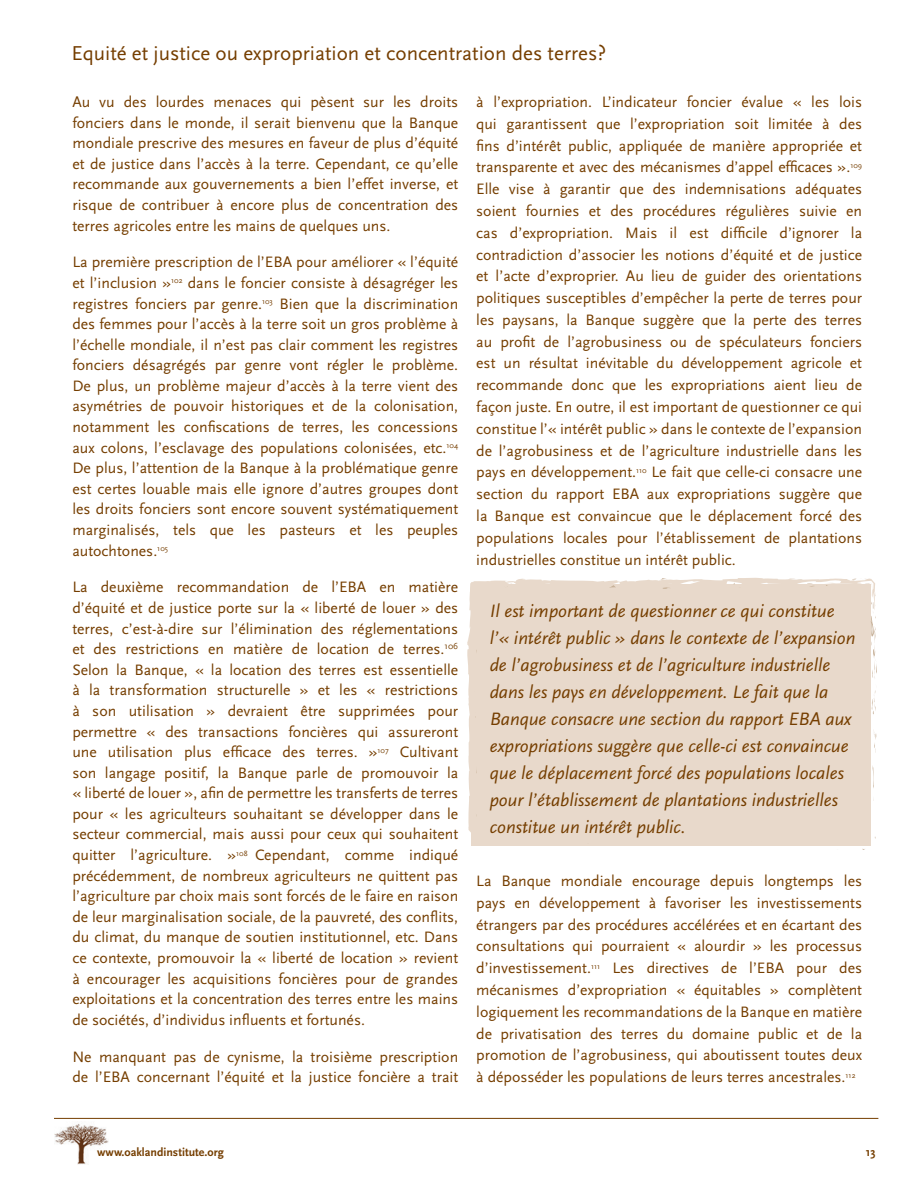
<style>
.page{position:relative;width:918px;height:1188px;background:#fff}
.page>*{position:absolute;margin:0;border:0;box-sizing:border-box;transform-origin:0 0}
.sub_sub_titles{font:21px "Scala Sans";color:#753e00}
.pullquote{font:italic 18.75px/27px "Scala Sans";color:#753e00}
.Scala_body{font:15.75px/20.5px "Scala Sans";color:#753e00;text-align:justify}
.t1{font:700 12px "Scala Sans";color:#753e00}
</style>
<div class="page">
<hr style="left:54px;top:1118px;width:824px;height:1px;background:#753e00">
<img style="left:54px;top:1123px;width:54px;height:42px">
<div style="left:471px;top:584px;width:400px;height:262px;background:#e8d9cb"></div>
<svg style="left:875px;top:733px;width:2px;height:20px"></svg>
<svg style="left:467px;top:577px;width:408px;height:256px"></svg>
<svg style="left:503px;top:584px;width:10px;height:4px"></svg>
<svg style="left:847px;top:578px;width:30px;height:138px"></svg>
<svg style="left:788px;top:579px;width:30px;height:8px"></svg>
<svg style="left:733px;top:582px;width:9px;height:6px"></svg>
<svg style="left:661px;top:587px;width:11px;height:2px"></svg>
<p class="sub_sub_titles" style="left:72px;top:42px;width:536px">Equité et justice ou expropriation et concentration des terres?</p>
<p class="Scala_body" style="left:72px;top:92px;width:387px">Au vu des lourdes menaces qui pèsent sur les droits fonciers dans le monde, il serait bienvenu que la Banque mondiale prescrive des mesures en faveur de plus d’équité et de justice dans l’accès à la terre. Cependant, ce qu’elle recommande aux gouvernements a bien l’effet inverse, et risque de contribuer à encore plus de concentration des terres agricoles entre les mains de quelques uns.</p>
<p class="Scala_body" style="left:72px;top:252px;width:387px">La première prescription de l’EBA pour améliorer « l’équité et l’inclusion »<sup>102</sup> dans le foncier consiste à désagréger les registres fonciers par genre.<sup>103</sup> Bien que la discrimination des femmes pour l’accès à la terre soit un gros problème à l’échelle mondiale, il n’est pas clair comment les registres fonciers désagrégés par genre vont régler le problème.<br>De plus, un problème majeur d’accès à la terre vient des asymétries de pouvoir historiques et de la colonisation, notamment les confiscations de terres, les concessions aux colons, l’esclavage des populations colonisées, etc.<sup>104<br></sup>De plus, l’attention de la Banque à la problématique genre est certes louable mais elle ignore d’autres groupes dont les droits fonciers sont encore souvent systématiquement marginalisés, tels que les pasteurs et les peuples autochtones.<sup>105</sup></p>
<p class="Scala_body" style="left:72px;top:577px;width:387px">La deuxième recommandation de l’EBA en matière d’équité et de justice porte sur la « liberté de louer » des terres, c’est-à-dire sur l’élimination des réglementations et des restrictions en matière de location de terres.<sup>106<br></sup>Selon la Banque, « la location des terres est essentielle à la transformation structurelle » et les « restrictions à son utilisation » devraient être supprimées pour permettre « des transactions foncières qui assureront une utilisation plus efficace des terres. »<sup>107</sup> Cultivant son langage positif, la Banque parle de promouvoir la « liberté de louer », afin de permettre les transferts de terres pour « les agriculteurs souhaitant se développer dans le secteur commercial, mais aussi pour ceux qui souhaitent quitter l’agriculture. »<sup>108</sup> Cependant, comme indiqué précédemment, de nombreux agriculteurs ne quittent pas l’agriculture par choix mais sont forcés de le faire en raison de leur marginalisation sociale, de la pauvreté, des conflits, du climat, du manque de soutien institutionnel, etc. Dans ce contexte, promouvoir la « liberté de location » revient à encourager les acquisitions foncières pour de grandes exploitations et la concentration des terres entre les mains de sociétés, d’individus influents et fortunés.</p>
<p class="Scala_body" style="left:72px;top:1046px;width:387px">Ne manquant pas de cynisme, la troisième prescription de l’EBA concernant l’équité et la justice foncière a trait</p>
<p class="Scala_body" style="left:476px;top:91px;width:387px;line-height:21.8px">à l’expropriation. L’indicateur foncier évalue « les lois qui garantissent que l’expropriation soit limitée à des fins d’intérêt public, appliquée de manière appropriée et transparente et avec des mécanismes d’appel efficaces ».<sup>109<br></sup>Elle vise à garantir que des indemnisations adéquates soient fournies et des procédures régulières suivie en cas d’expropriation. Mais il est difficile d’ignorer la contradiction d’associer les notions d’équité et de justice et l’acte d’exproprier. Au lieu de guider des orientations politiques susceptibles d’empêcher la perte de terres pour les paysans, la Banque suggère que la perte des terres au profit de l’agrobusiness ou de spéculateurs fonciers est un résultat inévitable du développement agricole et recommande donc que les expropriations aient lieu de façon juste. En outre, il est important de questionner ce qui constitue l’« intérêt public » dans le contexte de l’expansion de l’agrobusiness et de l’agriculture industrielle dans les pays en développement.<sup>110</sup> Le fait que celle-ci consacre une section du rapport EBA aux expropriations suggère que la Banque est convaincue que le déplacement forcé des populations locales pour l’établissement de plantations industrielles constitue un intérêt public.</p>
<p class="pullquote" style="left:490px;top:598px;width:367px">Il est important de questionner ce qui constitue l’« intérêt public » dans le contexte de l’expansion de l’agrobusiness et de l’agriculture industrielle dans les pays en développement. Le fait que la Banque consacre une section du rapport EBA aux expropriations suggère que celle-ci est convaincue que le déplacement forcé des populations locales pour l’établissement de plantations industrielles constitue un intérêt public.</p>
<p class="Scala_body" style="left:476px;top:870px;width:387px;line-height:21.8px">La Banque mondiale encourage depuis longtemps les pays en développement à favoriser les investissements étrangers par des procédures accélérées et en écartant des consultations qui pourraient « alourdir » les processus d’investissement.<sup>111</sup> Les directives de l’EBA pour des mécanismes d’expropriation « équitables » complètent logiquement les recommandations de la Banque en matière de privatisation des terres du domaine public et de la promotion de l’agrobusiness, qui aboutissent toutes deux à déposséder les populations de leurs terres ancestrales.<sup>112</sup></p>
<p class="t1" style="left:97px;top:1146px;width:128px">www.oaklandinstitute.org</p>
<p class="t1" style="left:866px;top:1146px;width:11px">13</p>
</div>
